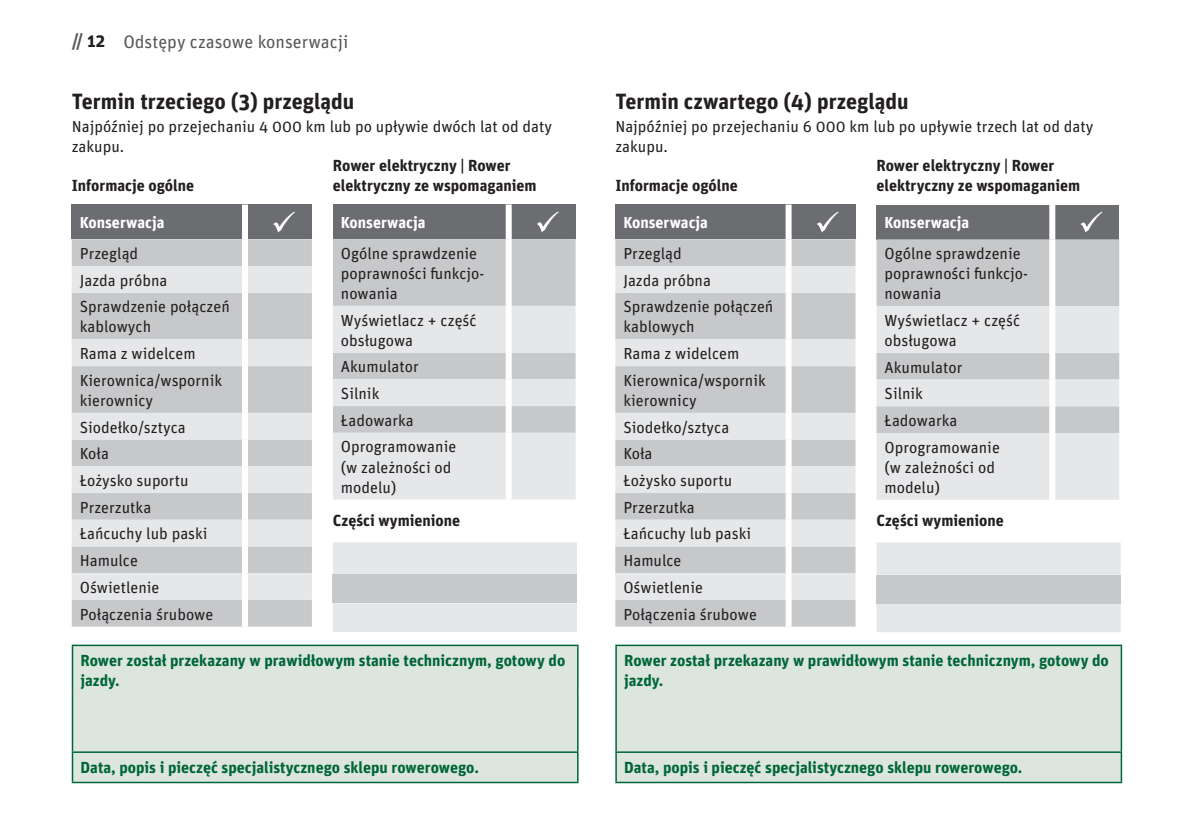
<style>
.page{position:relative;width:1191px;height:840px;background:#fff}
.page>*{position:absolute;margin:0;border:0;box-sizing:border-box;transform-origin:0 0}
.t1{font:700 22px "Unit Pro";color:#231f20}
.t2{font:18px "Unit Pro";color:#57585a}
.t3{font:16px/26.6px "Unit Pro";color:#231f20}
.t4{font:700 16px/20px "Unit Pro";color:#006637}
.t5{font:700 16px/20px "Unit Pro";color:#231f20}
.t6{font:700 16px "Unit Offc Pro";color:#fff}
.s1{font-weight:700}
.s2{font-weight:700;color:#231f20}
</style>
<div class="page">
<div style="left:72px;top:204px;width:173px;height:35px;background:#6c6d70"></div>
<div style="left:245px;top:204px;width:67px;height:35px;background:#6c6d70"></div>
<div style="left:72px;top:239px;width:240px;height:387px;background:#c7c8ca"></div>
<svg style="left:72px;top:266px;width:240px;height:333px;background:#d6d7d9"></svg>
<div style="left:242px;top:204px;width:6px;height:35px;background:#fff"></div>
<div style="left:242px;top:239px;width:6px;height:27px;background:#fff"></div>
<div style="left:242px;top:266px;width:6px;height:26px;background:#fff"></div>
<div style="left:242px;top:292px;width:6px;height:47px;background:#fff"></div>
<div style="left:242px;top:339px;width:6px;height:27px;background:#fff"></div>
<div style="left:242px;top:366px;width:6px;height:46px;background:#fff"></div>
<div style="left:242px;top:412px;width:6px;height:27px;background:#fff"></div>
<div style="left:242px;top:439px;width:6px;height:27px;background:#fff"></div>
<div style="left:242px;top:466px;width:6px;height:26px;background:#fff"></div>
<div style="left:242px;top:492px;width:6px;height:27px;background:#fff"></div>
<div style="left:242px;top:519px;width:6px;height:27px;background:#fff"></div>
<div style="left:242px;top:546px;width:6px;height:27px;background:#fff"></div>
<div style="left:242px;top:573px;width:6px;height:26px;background:#fff"></div>
<div style="left:242px;top:599px;width:6px;height:27px;background:#fff"></div>
<svg style="left:273px;top:211px;width:22px;height:21px"></svg>
<div style="left:333px;top:204px;width:176px;height:35px;background:#6c6d70"></div>
<div style="left:509px;top:204px;width:66px;height:35px;background:#6c6d70"></div>
<div style="left:333px;top:239px;width:242px;height:67px;background:#c7c8ca"></div>
<svg style="left:333px;top:306px;width:242px;height:193px;background:#dddee0"></svg>
<div style="left:506px;top:204px;width:6px;height:35px;background:#fff"></div>
<div style="left:506px;top:239px;width:6px;height:67px;background:#fff"></div>
<div style="left:506px;top:306px;width:6px;height:46px;background:#fff"></div>
<div style="left:506px;top:352px;width:6px;height:27px;background:#fff"></div>
<div style="left:506px;top:379px;width:6px;height:27px;background:#fff"></div>
<div style="left:506px;top:406px;width:6px;height:26px;background:#fff"></div>
<div style="left:506px;top:432px;width:6px;height:67px;background:#fff"></div>
<svg style="left:537px;top:211px;width:22px;height:21px"></svg>
<div style="left:333px;top:542px;width:244px;height:89px;background:#e6e7e9"></div>
<div style="left:333px;top:574px;width:244px;height:29px;background:#c7c8ca"></div>
<div style="left:73px;top:645px;width:504px;height:136px;background:#dde6de"></div>
<hr style="left:72px;top:644px;width:506px;height:1px;background:#006637">
<hr style="left:72px;top:645px;width:1px;height:48px;background:#006637">
<hr style="left:577px;top:645px;width:1px;height:48px;background:#006637">
<hr style="left:72px;top:693px;width:1px;height:58px;background:#006637">
<hr style="left:577px;top:693px;width:1px;height:58px;background:#006637">
<hr style="left:72px;top:751px;width:506px;height:1px;background:#006637">
<svg style="left:72px;top:752px;width:1px;height:29px"></svg>
<svg style="left:577px;top:752px;width:1px;height:29px"></svg>
<hr style="left:72px;top:781px;width:506px;height:1px;background:#006637">
<div style="left:615px;top:204px;width:173px;height:35px;background:#6c6d70"></div>
<div style="left:788px;top:204px;width:67px;height:35px;background:#6c6d70"></div>
<div style="left:615px;top:239px;width:240px;height:387px;background:#c7c8ca"></div>
<svg style="left:615px;top:266px;width:240px;height:333px;background:#d6d7d9"></svg>
<div style="left:785px;top:204px;width:6px;height:35px;background:#fff"></div>
<div style="left:785px;top:239px;width:6px;height:27px;background:#fff"></div>
<div style="left:785px;top:266px;width:6px;height:26px;background:#fff"></div>
<div style="left:785px;top:292px;width:6px;height:47px;background:#fff"></div>
<div style="left:785px;top:339px;width:6px;height:27px;background:#fff"></div>
<div style="left:785px;top:366px;width:6px;height:46px;background:#fff"></div>
<div style="left:785px;top:412px;width:6px;height:27px;background:#fff"></div>
<div style="left:785px;top:439px;width:6px;height:27px;background:#fff"></div>
<div style="left:785px;top:466px;width:6px;height:26px;background:#fff"></div>
<div style="left:785px;top:492px;width:6px;height:27px;background:#fff"></div>
<div style="left:785px;top:519px;width:6px;height:27px;background:#fff"></div>
<div style="left:785px;top:546px;width:6px;height:27px;background:#fff"></div>
<div style="left:785px;top:573px;width:6px;height:26px;background:#fff"></div>
<div style="left:785px;top:599px;width:6px;height:27px;background:#fff"></div>
<svg style="left:817px;top:211px;width:21px;height:21px"></svg>
<div style="left:876px;top:204px;width:176px;height:35px;background:#6c6d70"></div>
<div style="left:1052px;top:204px;width:67px;height:35px;background:#6c6d70"></div>
<div style="left:876px;top:239px;width:243px;height:67px;background:#c7c8ca"></div>
<svg style="left:876px;top:306px;width:243px;height:193px;background:#dddee0"></svg>
<div style="left:1049px;top:204px;width:6px;height:35px;background:#fff"></div>
<div style="left:1049px;top:239px;width:6px;height:67px;background:#fff"></div>
<div style="left:1049px;top:306px;width:6px;height:46px;background:#fff"></div>
<div style="left:1049px;top:352px;width:6px;height:27px;background:#fff"></div>
<div style="left:1049px;top:379px;width:6px;height:27px;background:#fff"></div>
<div style="left:1049px;top:406px;width:6px;height:26px;background:#fff"></div>
<div style="left:1049px;top:432px;width:6px;height:67px;background:#fff"></div>
<svg style="left:1080px;top:211px;width:22px;height:21px"></svg>
<div style="left:876px;top:542px;width:244px;height:89px;background:#e6e7e9"></div>
<div style="left:876px;top:574px;width:244px;height:29px;background:#c7c8ca"></div>
<div style="left:617px;top:645px;width:503px;height:136px;background:#dde6de"></div>
<hr style="left:615px;top:644px;width:507px;height:1px;background:#006637">
<hr style="left:615px;top:645px;width:2px;height:48px;background:#006637">
<hr style="left:1120px;top:645px;width:2px;height:48px;background:#006637">
<hr style="left:615px;top:693px;width:2px;height:58px;background:#006637">
<hr style="left:1120px;top:693px;width:2px;height:58px;background:#006637">
<hr style="left:615px;top:751px;width:507px;height:1px;background:#006637">
<hr style="left:615px;top:752px;width:2px;height:29px;background:#006637">
<hr style="left:1120px;top:752px;width:2px;height:29px;background:#006637">
<hr style="left:615px;top:781px;width:507px;height:1px;background:#006637">
<p class="t2" style="left:72px;top:29px;width:278px"><span class="s1">//</span> <span class="s2">12</span> Odstępy czasowe konserwacji</p>
<h1 class="t1" style="left:72px;top:85px;width:284px">Termin trzeciego (3) przeglądu</h1>
<p class="t3" style="left:72px;top:116px;width:482px;line-height:20px">Najpóźniej po przejechaniu 4 000 km lub po upływie dwóch lat od daty zakupu.</p>
<p class="t5" style="left:72px;top:174px;width:124px">Informacje ogólne</p>
<p class="t6" style="left:80px;top:211px;width:86px">Konserwacja</p>
<p class="t3" style="left:80px;top:239px;width:152px">Przegląd<br>Jazda próbna<br>Sprawdzenie połączeń</p>
<p class="t3" style="left:80px;top:312px;width:144px">kablowych<br>Rama z widelcem<br>Kierownica/wspornik</p>
<p class="t3" style="left:80px;top:386px;width:135px">kierownicy<br>Siodełko/sztyca<br>Koła<br>Łożysko suportu<br>Przerzutka<br>Łańcuchy lub paski<br>Hamulce<br>Oświetlenie<br>Połączenia śrubowe</p>
<p class="t5" style="left:333px;top:154px;width:205px">Rower elektryczny | Rower elektryczny ze wspomaganiem</p>
<p class="t6" style="left:341px;top:211px;width:86px">Konserwacja</p>
<p class="t3" style="left:341px;top:242px;width:145px;line-height:20px">Ogólne sprawdzenie poprawności funkcjo&shy;nowania</p>
<p class="t3" style="left:341px;top:309px;width:137px;line-height:20px">Wyświetlacz + część obsługowa</p>
<p class="t3" style="left:341px;top:352px;width:117px">Akumulator<br>Silnik<br>Ładowarka<br>Oprogramowanie</p>
<p class="t3" style="left:341px;top:456px;width:112px;line-height:20px">(w zależności od modelu)</p>
<p class="t5" style="left:333px;top:509px;width:129px">Części wymienione</p>
<p class="t4" style="left:80px;top:649px;width:486px">Rower został przekazany w prawidłowym stanie technicznym, gotowy do jazdy.</p>
<p class="t4" style="left:80px;top:756px;width:400px">Data, popis i pieczęć specjalistycznego sklepu rowerowego.</p>
<h1 class="t1" style="left:615px;top:85px;width:295px">Termin czwartego (4) przeglądu</h1>
<p class="t3" style="left:615px;top:116px;width:480px;line-height:20px">Najpóźniej po przejechaniu 6 000 km lub po upływie trzech lat od daty zakupu.</p>
<p class="t5" style="left:615px;top:174px;width:124px">Informacje ogólne</p>
<p class="t6" style="left:623px;top:211px;width:86px">Konserwacja</p>
<p class="t3" style="left:623px;top:239px;width:152px">Przegląd<br>Jazda próbna<br>Sprawdzenie połączeń</p>
<p class="t3" style="left:623px;top:312px;width:144px">kablowych<br>Rama z widelcem<br>Kierownica/wspornik</p>
<p class="t3" style="left:623px;top:386px;width:135px">kierownicy<br>Siodełko/sztyca<br>Koła<br>Łożysko suportu<br>Przerzutka<br>Łańcuchy lub paski<br>Hamulce<br>Oświetlenie<br>Połączenia śrubowe</p>
<p class="t5" style="left:876px;top:154px;width:205px">Rower elektryczny | Rower elektryczny ze wspomaganiem</p>
<p class="t6" style="left:884px;top:211px;width:86px">Konserwacja</p>
<p class="t3" style="left:884px;top:242px;width:145px;line-height:20px">Ogólne sprawdzenie poprawności funkcjo&shy;nowania</p>
<p class="t3" style="left:884px;top:309px;width:137px;line-height:20px">Wyświetlacz + część obsługowa</p>
<p class="t3" style="left:884px;top:353px;width:117px">Akumulator<br>Silnik<br>Ładowarka<br>Oprogramowanie</p>
<p class="t3" style="left:884px;top:456px;width:112px;line-height:20px">(w zależności od modelu)</p>
<p class="t5" style="left:876px;top:509px;width:129px">Części wymienione</p>
<p class="t4" style="left:624px;top:649px;width:486px">Rower został przekazany w prawidłowym stanie technicznym, gotowy do jazdy.</p>
<p class="t4" style="left:624px;top:756px;width:400px">Data, popis i pieczęć specjalistycznego sklepu rowerowego.</p>
</div>
